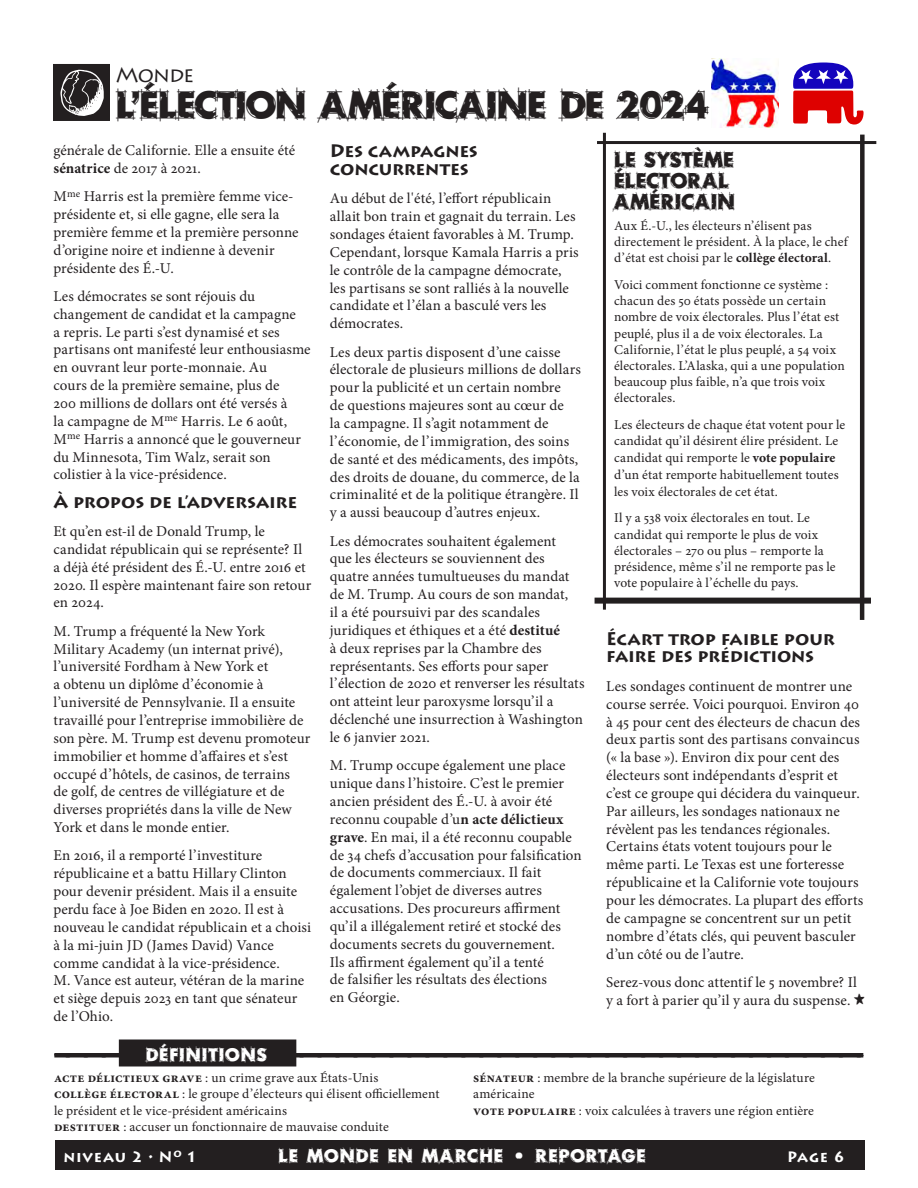
<style>
.page{position:relative;width:918px;height:1188px;background:#fff}
.page>*{position:absolute;margin:0;border:0;box-sizing:border-box;transform-origin:0 0}
.Headline_w_header{font:37.5px "Rough Draft";letter-spacing:-.015em;color:#231f20}
.Sidebar_Headline{font:21px/21px "Rough Draft";letter-spacing:.015em;color:#231f20}
.Headline_w_header-2{font:21px "Lithos Pro";letter-spacing:-.05em;color:#231f20}
.Text_basic{font:700 18px/17.9px "Lithos Pro";letter-spacing:-.01em;color:#231f20}
.Definitions_header{font:18px "Rough Draft";letter-spacing:.055em;color:#fff}
.Text_basic-2{font:15px/17.9px "Minion Pro";color:#231f20}
.t1{font:700 15px "Lithos Pro";letter-spacing:.045em;color:#fff}
.Sidebar_Body{font:13.5px/16.2px "Minion Pro";letter-spacing:.005em;color:#231f20}
.Definitions{font:13.5px/16.5px "Minion Pro";letter-spacing:.005em;color:#231f20}
.s1{font-weight:700}
.s2{font-family:"Tombats One"}
</style>
<div class="page">
<div style="left:119px;top:1040px;width:177px;height:26px;background:#231f20"></div>
<svg style="left:54px;top:1051px;width:810px;height:8px"></svg>
<hr style="left:597px;top:141px;width:279px;height:3px;background:#231f20">
<div style="left:860px;top:135px;width:5px;height:485px;background:#231f20"></div>
<div style="left:595px;top:598px;width:276px;height:6px;background:#231f20"></div>
<hr style="left:603px;top:133px;width:3px;height:477px;background:#231f20">
<img style="left:711px;top:59px;width:68px;height:68px">
<svg style="left:793px;top:62px;width:71px;height:63px"></svg>
<div style="left:53px;top:64px;width:57px;height:57px;background:#231f20"></div>
<svg style="left:60px;top:70px;width:44px;height:46px"></svg>
<div style="left:55px;top:1140px;width:810px;height:30px;background:#231f20"></div>
<p class="Headline_w_header-2" style="left:116px;top:63px;width:80px">Monde</p>
<p class="Headline_w_header" style="left:116px;top:80px;width:594px">L’ÉLECTION AMÉRICAINE DE 2024</p>
<p class="Text_basic-2" style="left:54px;top:141px;width:243px">générale de Californie. Elle a ensuite été <span class="s1">sénatrice</span> de 2017 à 2021.</p>
<p class="Text_basic-2" style="left:53px;top:187px;width:247px">M<sup>me</sup> Harris est la première femme vice&shy;présidente et, si elle gagne, elle sera la première femme et la première personne d’origine noire et indienne à devenir présidente des É.-U.</p>
<p class="Text_basic-2" style="left:53px;top:287px;width:259px">Les démocrates se sont réjouis du changement de candidat et la campagne<br>a repris. Le parti s’est dynamisé et ses partisans ont manifesté leur enthousiasme en ouvrant leur porte-monnaie. Au<br>cours de la première semaine, plus de<br>200 millions de dollars ont été versés à<br>la campagne de M<sup>me</sup> Harris. Le 6 août, M<sup>me</sup> Harris a annoncé que le gouverneur du Minnesota, Tim Walz, serait son colistier à la vice-présidence.</p>
<p class="Text_basic" style="left:54px;top:493px;width:245px">À propos de l’adversaire</p>
<p class="Text_basic-2" style="left:54px;top:522px;width:259px">Et qu’en est-il de Donald Trump, le candidat républicain qui se représente? Il a déjà été président des É.-U. entre 2016 et 2020. Il espère maintenant faire son retour en 2024.</p>
<p class="Text_basic-2" style="left:54px;top:622px;width:259px">M. Trump a fréquenté la New York Military Academy (un internat privé), l’université Fordham à New York et<br>a obtenu un diplôme d’économie à l’université de Pennsylvanie. Il a ensuite travaillé pour l’entreprise immobilière de son père. M. Trump est devenu promoteur immobilier et homme d’affaires et s’est occupé d’hôtels, de casinos, de terrains<br>de golf, de centres de villégiature et de diverses propriétés dans la ville de New York et dans le monde entier.</p>
<p class="Text_basic-2" style="left:54px;top:847px;width:259px">En 2016, il a remporté l’investiture républicaine et a battu Hillary Clinton pour devenir président. Mais il a ensuite perdu face à Joe Biden en 2020. Il est à nouveau le candidat républicain et a choisi à la mi-juin JD (James David) Vance comme candidat à la vice-présidence.<br>M. Vance est auteur, vétéran de la marine et siège depuis 2023 en tant que sénateur de l’Ohio.</p>
<p class="Definitions_header" style="left:146px;top:1042px;width:123px">DÉFINITIONS</p>
<p class="Text_basic" style="left:330px;top:142px;width:150px">Des campagnes concurrentes</p>
<p class="Text_basic-2" style="left:330px;top:190px;width:250px">Au début de l'été, l’effort républicain allait bon train et gagnait du terrain. Les sondages étaient favorables à M. Trump.<br>Cependant, lorsque Kamala Harris a pris le contrôle de la campagne démocrate, les partisans se sont ralliés à la nouvelle candidate et l’élan a basculé vers les démocrates.</p>
<p class="Text_basic-2" style="left:330px;top:343px;width:252px">Les deux partis disposent d’une caisse électorale de plusieurs millions de dollars pour la publicité et un certain nombre<br>de questions majeures sont au cœur de<br>la campagne. Il s’agit notamment de l’économie, de l’immigration, des soins de santé et des médicaments, des impôts, des droits de douane, du commerce, de la criminalité et de la politique étrangère. Il y a aussi beaucoup d’autres enjeux.</p>
<p class="Text_basic-2" style="left:330px;top:532px;width:256px">Les démocrates souhaitent également<br>que les électeurs se souviennent des quatre années tumultueuses du mandat de M. Trump. Au cours de son mandat,<br>il a été poursuivi par des scandales juridiques et éthiques et a été <span class="s1">destitué<br></span>à deux reprises par la Chambre des représentants. Ses efforts pour saper l’élection de 2020 et renverser les résultats ont atteint leur paroxysme lorsqu’il a déclenché une insurrection à Washington le 6 janvier 2021.</p>
<p class="Text_basic-2" style="left:330px;top:757px;width:253px">M. Trump occupe également une place unique dans l’histoire. C’est le premier ancien président des É.-U. à avoir été reconnu coupable d’u<span class="s1">n acte délictieux grave</span>. En mai, il a été reconnu coupable de 34 chefs d’accusation pour falsification de documents commerciaux. Il fait également l’objet de diverses autres accusations. Des procureurs affirment qu’il a illégalement retiré et stocké des documents secrets du gouvernement.<br>Ils affirment également qu’il a tenté<br>de falsifier les résultats des élections<br>en Géorgie.</p>
<p class="Sidebar_Headline" style="left:614px;top:148px;width:122px">LE SYSTÈME<br>ÉLECTORAL<br>AMÉRICAIN</p>
<p class="Sidebar_Body" style="left:614px;top:218px;width:235px">Aux É.-U., les électeurs n’élisent pas directement le président. À la place, le chef d’état est choisi par le <span class="s1">collège électoral</span>.</p>
<p class="Sidebar_Body" style="left:614px;top:277px;width:232px">Voici comment fonctionne ce système : chacun des 50 états possède un certain nombre de voix électorales. Plus l’état est peuplé, plus il a de voix électorales. La Californie, l’état le plus peuplé, a 54 voix électorales. L’Alaska, qui a une population beaucoup plus faible, n’a que trois voix électorales.</p>
<p class="Sidebar_Body" style="left:614px;top:417px;width:233px">Les électeurs de chaque état votent pour le candidat qu’il désirent élire président. Le candidat qui remporte le <span class="s1">vote populaire</span></p>
<p class="Sidebar_Body" style="left:614px;top:467px;width:226px">d’un état remporte habituellement toutes les voix électorales de cet état.</p>
<p class="Sidebar_Body" style="left:614px;top:510px;width:223px">Il y a 538 voix électorales en tout. Le candidat qui remporte le plus de voix électorales – 270 ou plus – remporte la présidence, même s’il ne remporte pas le vote populaire à l’échelle du pays.</p>
<p class="Text_basic" style="left:606px;top:630px;width:230px">Écart trop faible pour faire des prédictions</p>
<p class="Text_basic-2" style="left:606px;top:677px;width:259px">Les sondages continuent de montrer une course serrée. Voici pourquoi. Environ 40 à 45 pour cent des électeurs de chacun des deux partis sont des partisans convaincus (« la base »). Environ dix pour cent des électeurs sont indépendants d’esprit et c’est ce groupe qui décidera du vainqueur.<br>Par ailleurs, les sondages nationaux ne révèlent pas les tendances régionales.<br>Certains états votent toujours pour le même parti. Le Texas est une forteresse républicaine et la Californie vote toujours pour les démocrates. La plupart des efforts de campagne se concentrent sur un petit nombre d’états clés, qui peuvent basculer d’un côté ou de l’autre.</p>
<p class="Text_basic-2" style="left:606px;top:973px;width:260px">Serez-vous donc attentif le 5 novembre? Il y a fort à parier qu’il y aura du suspense. <span class="s2">J</span></p>
<p class="Definitions" style="left:54px;top:1069px;width:326px"><span class="s1">acte délictieux grave</span> : un crime grave aux États-Unis</p>
<p class="Definitions" style="left:54px;top:1086px;width:387px"><span class="s1">collège électoral</span> : le groupe d’électeurs qui élisent officiellement le président et le vice-président américains</p>
<p class="Definitions" style="left:54px;top:1119px;width:336px"><span class="s1">destituer</span> : accuser un fonctionnaire de mauvaise conduite</p>
<p class="Definitions" style="left:473px;top:1069px;width:343px"><span class="s1">sénateur</span> : membre de la branche supérieure de la législature américaine</p>
<p class="Definitions" style="left:473px;top:1102px;width:342px"><span class="s1">vote populaire</span> : voix calculées à travers une région entière</p>
<p class="t1" style="left:64px;top:1148px;width:135px">niveau 2 • N<sup>o</sup> 1</p>
<p class="Definitions_header" style="left:279px;top:1144px;width:368px">LE MONDE EN MARCHE • REPORTAGE</p>
<p class="t1" style="left:787px;top:1148px;width:59px">Page 6</p>
</div>
